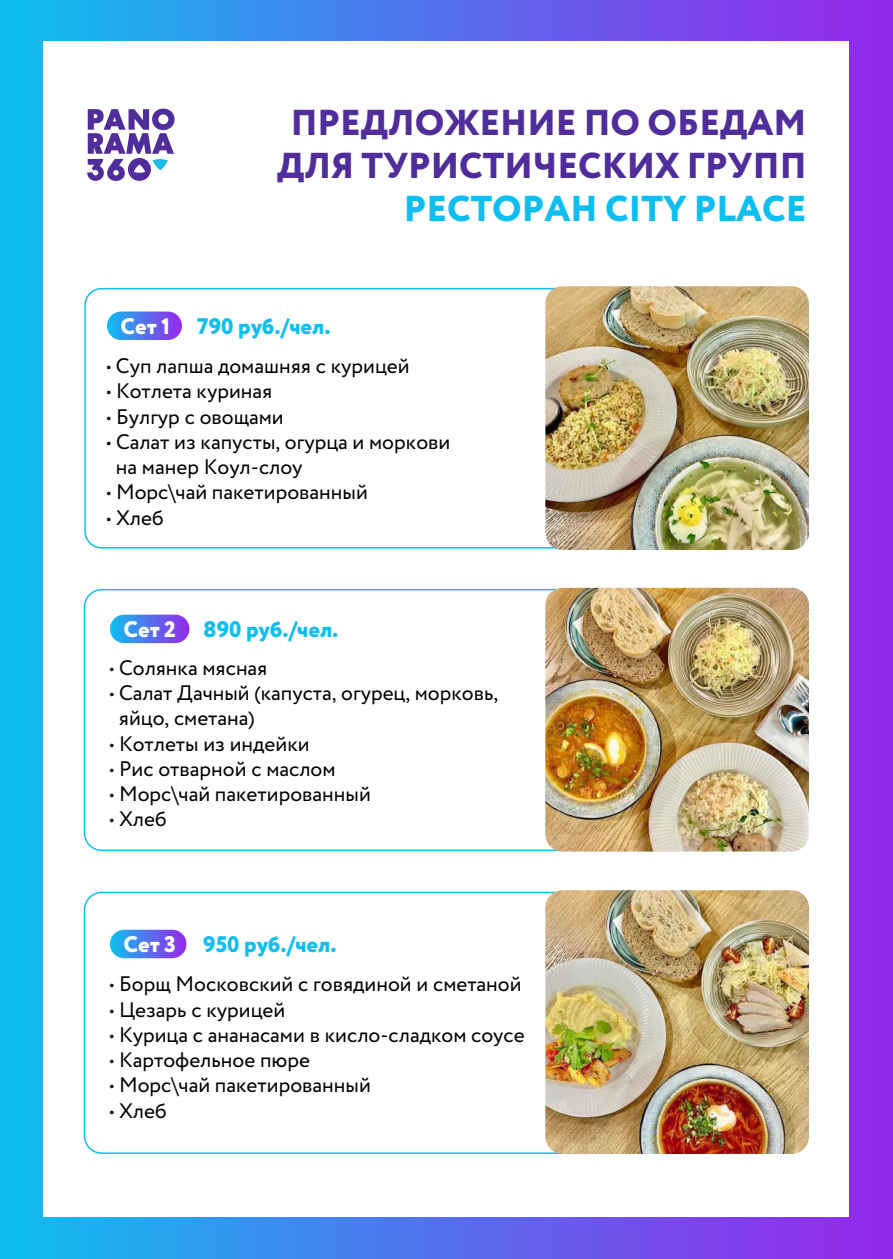
<style>
.page{position:relative;width:893px;height:1259px;background:#fff}
.page>*{position:absolute;margin:0;border:0;box-sizing:border-box;transform-origin:0 0}
.t1{font:800 36px/43.2px "Circe";color:#502d9b;text-align:center}
.t2{font:800 36px "Circe";color:#0fbef0}
.t3{font:800 22.5px "Circe";color:#0fbef0}
.t4{font:21px/25.2px "Circe";color:#000}
.s1{color:#fff}
</style>
<div class="page">
<div style="left:0;top:0;width:893px;height:1259px;background:linear-gradient(to right,#0fbef0,#9924eb)"></div>
<div style="left:44px;top:42px;width:805px;height:1175px;background:#fff"></div>
<svg style="left:87px;top:109px;width:88px;height:72px"></svg>
<svg style="left:84px;top:288px;width:461px;height:260px"></svg>
<img style="left:545px;top:286px;width:264px;height:264px">
<div style="left:110px;top:929px;width:76px;height:29px;background:linear-gradient(to right,#15bff0,#9329eb);border-radius:14px"></div>
<div style="left:110px;top:614px;width:79px;height:29px;background:linear-gradient(to right,#14bff0,#9628eb);border-radius:14px"></div>
<img style="left:545px;top:890px;width:264px;height:264px">
<img style="left:545px;top:588px;width:264px;height:263px">
<h1 class="t1" style="left:277px;top:103px;width:531px">ПРЕДЛОЖЕНИЕ ПО ОБЕДАМ<br>ДЛЯ ТУРИСТИЧЕСКИХ ГРУПП</h1>
<h1 class="t2" style="left:404px;top:185px;width:404px">РЕСТОРАН CITY PLACE</h1>
<p class="t3" style="left:120px;top:311px;width:212px"><span class="s1">Сет 1</span> 790 руб./чел.</p>
<p class="t4" style="left:106px;top:354px;width:305px">• Суп лапша домашняя с курицей</p>
<p class="t4" style="left:106px;top:379px;width:167px">• Котлета куриная</p>
<p class="t4" style="left:106px;top:405px;width:179px">• Булгур с овощами</p>
<p class="t4" style="left:116px;top:430px;width:336px;text-indent:-9px">• Салат из капусты, огурца и моркови на манер Коул-слоу</p>
<p class="t4" style="left:106px;top:480px;width:263px">• Морс\чай пакетированный</p>
<p class="t4" style="left:106px;top:505px;width:59px">• Хлеб</p>
<p class="t3" style="left:123px;top:614px;width:217px"><span class="s1">Сет 2</span> 890 руб./чел.</p>
<p class="t4" style="left:109px;top:656px;width:159px">• Солянка мясная</p>
<p class="t4" style="left:119px;top:681px;width:381px;text-indent:-9px">• Салат Дачный (капуста, огурец, морковь, яйцо, сметана)</p>
<p class="t4" style="left:109px;top:731px;width:202px">• Котлеты из индейки</p>
<p class="t4" style="left:109px;top:756px;width:228px">• Рис отварной с маслом</p>
<p class="t4" style="left:109px;top:782px;width:263px">• Морс\чай пакетированный</p>
<p class="t4" style="left:109px;top:807px;width:59px">• Хлеб</p>
<p class="t3" style="left:123px;top:929px;width:215px"><span class="s1">Сет 3</span> 950 руб./чел.</p>
<p class="t4" style="left:109px;top:972px;width:414px">• Борщ Московский с говядиной и сметаной</p>
<p class="t4" style="left:109px;top:997px;width:177px">• Цезарь с курицей</p>
<p class="t4" style="left:109px;top:1023px;width:417px">• Курица с ананасами в кисло-сладком соусе</p>
<p class="t4" style="left:109px;top:1048px;width:202px">• Картофельное пюре</p>
<p class="t4" style="left:109px;top:1073px;width:263px">• Морс\чай пакетированный</p>
<p class="t4" style="left:109px;top:1098px;width:59px">• Хлеб</p>
</div>
